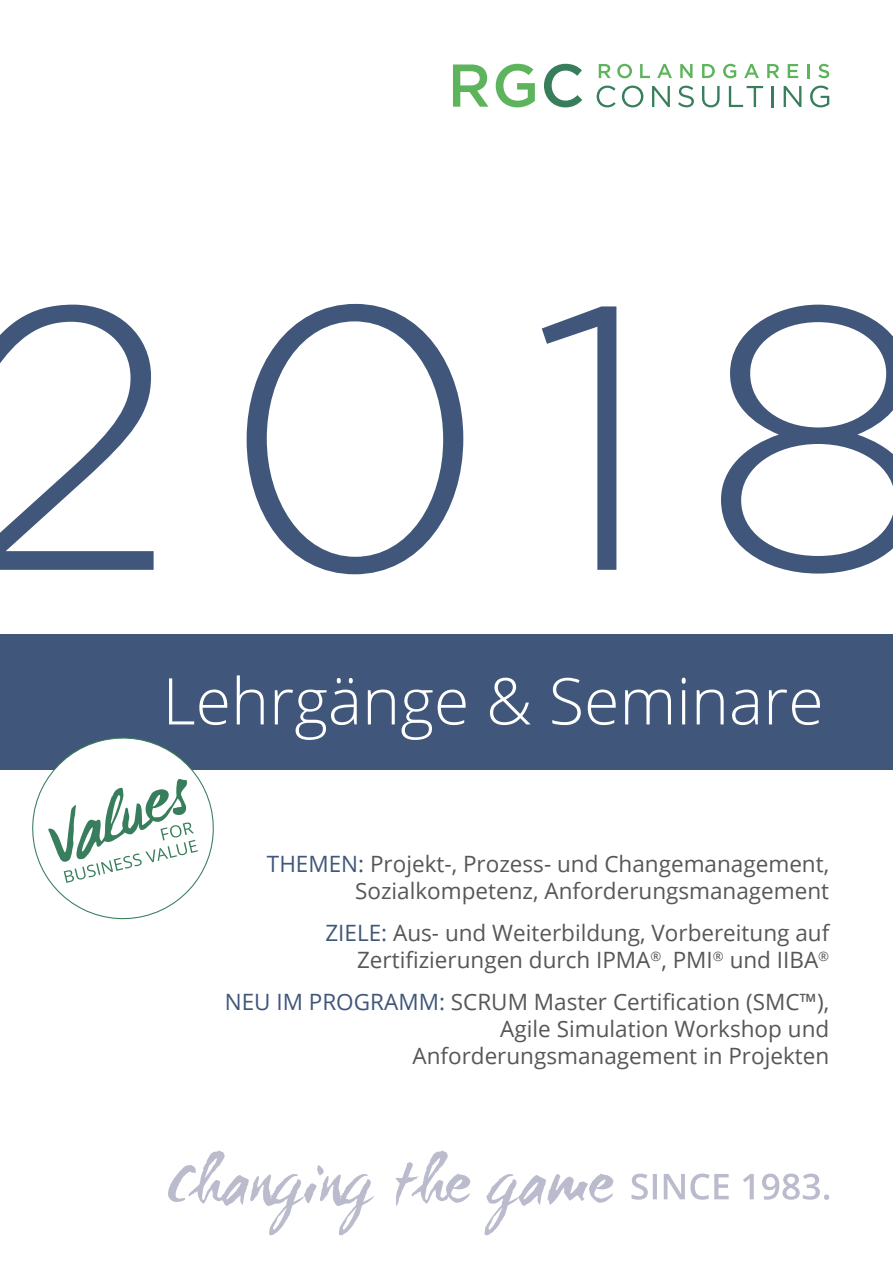
<style>
.page{position:relative;width:893px;height:1263px;background:#fff}
.page>*{position:absolute;margin:0;border:0;box-sizing:border-box;transform-origin:0 0}
.t1{font:300 373.5px "Gotham";color:#40567a}
.t2{font:300 64.5px "Open Sans";color:#fff}
.t3{font:22.5px/27px "Open Sans";color:#575756;text-align:right}
.s1{color:#40567a}
</style>
<div class="page">
<div style="left:0;top:634px;width:893px;height:136px;background:#40567a"></div>
<svg style="left:453px;top:65px;width:35px;height:42px"></svg>
<svg style="left:496px;top:64px;width:39px;height:43px"></svg>
<svg style="left:544px;top:64px;width:38px;height:43px"></svg>
<svg style="left:599px;top:64px;width:12px;height:14px"></svg>
<svg style="left:617px;top:64px;width:15px;height:14px"></svg>
<svg style="left:640px;top:64px;width:10px;height:14px"></svg>
<svg style="left:657px;top:64px;width:15px;height:14px"></svg>
<svg style="left:680px;top:64px;width:12px;height:14px"></svg>
<svg style="left:702px;top:64px;width:13px;height:14px"></svg>
<svg style="left:723px;top:64px;width:13px;height:14px"></svg>
<svg style="left:744px;top:64px;width:15px;height:14px"></svg>
<svg style="left:767px;top:64px;width:12px;height:14px"></svg>
<svg style="left:788px;top:64px;width:10px;height:14px"></svg>
<hr style="left:807px;top:64px;width:3px;height:14px;background:#5eb45d">
<svg style="left:818px;top:64px;width:11px;height:14px"></svg>
<svg style="left:597px;top:86px;width:19px;height:21px"></svg>
<svg style="left:622px;top:86px;width:21px;height:21px"></svg>
<svg style="left:652px;top:86px;width:18px;height:21px"></svg>
<svg style="left:678px;top:86px;width:16px;height:21px"></svg>
<svg style="left:702px;top:86px;width:18px;height:21px"></svg>
<svg style="left:729px;top:86px;width:34px;height:21px"></svg>
<hr style="left:771px;top:86px;width:3px;height:21px;background:#387e5c">
<svg style="left:784px;top:86px;width:17px;height:21px"></svg>
<svg style="left:810px;top:86px;width:19px;height:21px"></svg>
<svg style="left:32px;top:737px;width:182px;height:183px"></svg>
<svg style="left:168px;top:1150px;width:661px;height:85px"></svg>
<h1 class="t1" style="left:-43px;top:201px;width:980px">2018</h1>
<h2 class="t2" style="left:163px;top:657px;width:663px">Lehrgänge &amp; Seminare</h2>
<p class="t3" style="left:267px;top:850px;width:564px"><span class="s1">THEMEN:</span> Projekt-, Prozess- und Changemanagement,<br>Sozialkompetenz, Anforderungsmanagement</p>
<p class="t3" style="left:325px;top:919px;width:505px"><span class="s1">ZIELE:</span> Aus- und Weiterbildung, Vorbereitung auf<br>Zertifizierungen durch IPMA<sup>®</sup>, PMI<sup>®</sup> und IIBA<sup>®</sup></p>
<p class="t3" style="left:225px;top:988px;width:606px"><span class="s1">NEU IM PROGRAMM:</span> SCRUM Master Certification (SMC™),<br>Agile Simulation Workshop und<br>Anforderungsmanagement in Projekten</p>
</div>
